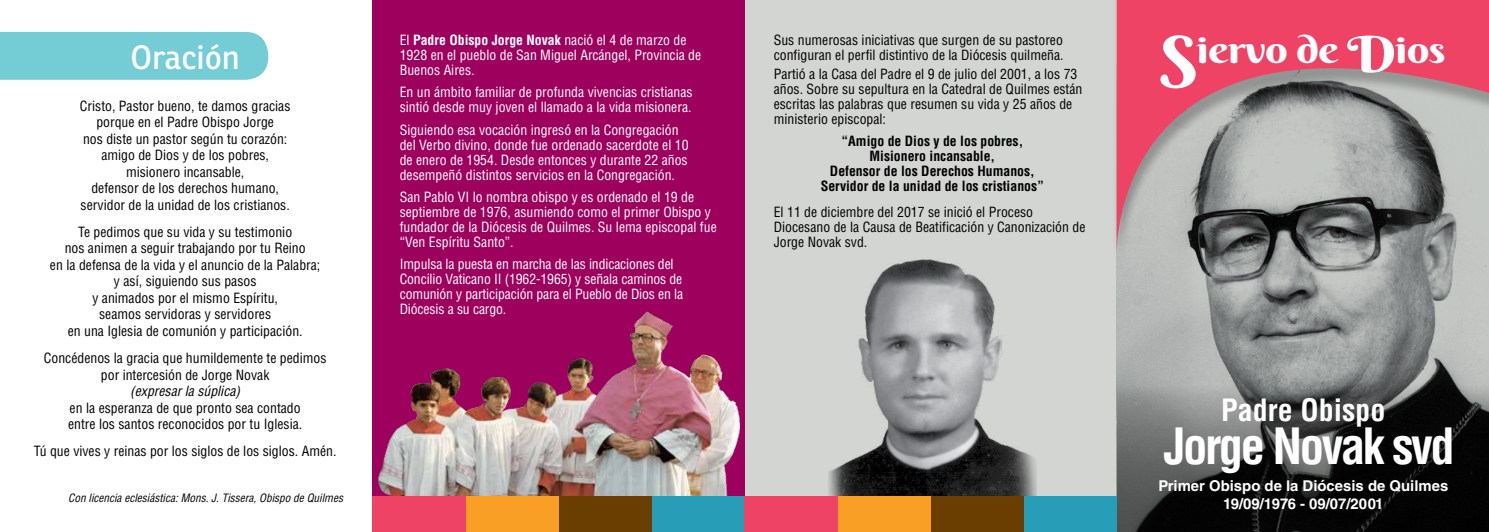
<style>
.page{position:relative;width:1489px;height:532px;background:#fff}
.page>*{position:absolute;margin:0;border:0;box-sizing:border-box;transform-origin:0 0}
.t1{font:700 condensed 48.75px "Helvetica LT Std";letter-spacing:-.05em;color:#fff}
.t2{font:37.5px "Berkshire Swash";letter-spacing:-.02em;color:#fff;scale:1.19 1}
.t3{font:32.5px "Ronnia";color:#fff}
.t4{font:700 condensed 30px "Helvetica LT Std";color:#fff}
.t5{font:700 14.88px/17.9px "Helvetica LT Std";color:#fff;text-align:center}
.t6{font:condensed 13.75px/16.5px "Helvetica LT Std";color:#000}
.t7{font:condensed 13.75px/15px "Helvetica LT Std";color:#fff}
.t8{font:700 condensed 13.75px/15px "Helvetica LT Std";color:#000;text-align:center}
.t9{font:italic condensed 13.75px "Helvetica LT Std";color:#000}
.t10{font:italic condensed 11.25px "Helvetica LT Std";color:#000}
.s1{font-weight:700}
.s2{font-size:62.5px}
.s3{font-size:50px}
</style>
<div class="page">
<div style="left:744px;top:0;width:744px;height:531px;background:#d2d5d1"></div>
<img style="left:1116px;top:269px;width:372px;height:116px">
<div style="left:1112px;top:0;width:376px;height:269px;background:#000;opacity:.25"></div>
<svg style="left:1112px;top:0;width:376px;height:254px"></svg>
<div style="left:372px;top:0;width:372px;height:531px;background:#9e005e"></div>
<div style="left:0;top:32px;width:268px;height:48px;background:#74cdd4"></div>
<svg style="left:1116px;top:385px;width:372px;height:146px;background:#323433"></svg>
<img style="left:828px;top:259px;width:208px;height:237px">
<img style="left:377px;top:311px;width:362px;height:185px">
<div style="left:651px;top:496px;width:93px;height:35px;background:#289db7"></div>
<div style="left:558px;top:496px;width:93px;height:35px;background:#6a3d00"></div>
<div style="left:465px;top:496px;width:93px;height:35px;background:#f99f25"></div>
<div style="left:372px;top:496px;width:93px;height:35px;background:#ef4366"></div>
<div style="left:1023px;top:496px;width:93px;height:35px;background:#289db7"></div>
<div style="left:930px;top:496px;width:93px;height:35px;background:#6a3d00"></div>
<div style="left:837px;top:496px;width:93px;height:35px;background:#f99f25"></div>
<div style="left:744px;top:496px;width:93px;height:35px;background:#ef4366"></div>
<h3 class="t3" style="left:130px;top:37px;width:111px">Oración</h3>
<p class="t6" style="left:80px;top:97px;width:212px;text-align:center">Cristo, Pastor bueno, te damos gracias porque en el Padre Obispo Jorge<br>nos diste un pastor según tu corazón: amigo de Dios y de los pobres, misionero incansable,<br>defensor de los derechos humano, servidor de la unidad de los cristianos.</p>
<p class="t6" style="left:50px;top:223px;width:272px;text-align:center">Te pedimos que su vida y su testimonio<br>nos animen a seguir trabajando por tu Reino<br>en la defensa de la vida y el anuncio de la Palabra; y así, siguiendo sus pasos<br>y animados por el mismo Espíritu,<br>seamos servidoras y servidores<br>en una Iglesia de comunión y participación.</p>
<p class="t6" style="left:44px;top:349px;width:284px;text-align:center">Concédenos la gracia que humildemente te pedimos por intercesión de Jorge Novak</p>
<p class="t9" style="left:130px;top:382px;width:111px">(expresar la súplica)</p>
<p class="t6" style="left:68px;top:399px;width:236px">en la esperanza de que pronto sea contado entre los santos reconocidos por tu Iglesia.</p>
<p class="t6" style="left:34px;top:443px;width:304px">Tú que vives y reinas por los siglos de los siglos. Amén.</p>
<p class="t10" style="left:68px;top:490px;width:276px">Con licencia eclesiástica: Mons. J. Tissera, Obispo de Quilmes</p>
<p class="t7" style="left:400px;top:33px;width:303px">El <span class="s1">Padre Obispo Jorge Novak</span> nació el 4 de marzo de<br>1928 en el pueblo de San Miguel Arcángel, Provincia de<br>Buenos Aires.</p>
<p class="t7" style="left:400px;top:85px;width:294px">En un ámbito familiar de profunda vivencias cristianas sintió desde muy joven el llamado a la vida misionera.</p>
<p class="t7" style="left:400px;top:122px;width:290px">Siguiendo esa vocación ingresó en la Congregación del Verbo divino, donde fue ordenado sacerdote el 10 de enero de 1954. Desde entonces y durante 22 años desempeñó distintos servicios en la Congregación.</p>
<p class="t7" style="left:400px;top:189px;width:318px">San Pablo VI lo nombra obispo y es ordenado el 19 de septiembre de 1976, asumiendo como el primer Obispo y fundador de la Diócesis de Quilmes. Su lema episcopal fue “Ven Espíritu Santo”.</p>
<p class="t7" style="left:400px;top:256px;width:285px">Impulsa la puesta en marcha de las indicaciones del Concilio Vaticano II (1962-1965) y señala caminos de comunión y participación para el Pueblo de Dios en la Diócesis a su cargo.</p>
<p class="t6" style="left:773px;top:33px;width:291px;line-height:15px">Sus numerosas iniciativas que surgen de su pastoreo configuran el perfil distintivo de la Diócesis quilmeña.</p>
<p class="t6" style="left:773px;top:66px;width:310px;line-height:15px">Partió a la Casa del Padre el 9 de julio del 2001, a los 73 años. Sobre su sepultura en la Catedral de Quilmes están escritas las palabras que resumen su vida y 25 años de ministerio episcopal:</p>
<p class="t8" style="left:820px;top:133px;width:225px">“Amigo de Dios y de los pobres,<br>Misionero incansable,<br>Defensor de los Derechos Humanos,<br>Servidor de la unidad de los cristianos”</p>
<p class="t6" style="left:773px;top:204px;width:313px;line-height:15px">El 11 de diciembre del 2017 se inició el Proceso<br>Diocesano de la Causa de Beatificación y Canonización de<br>Jorge Novak svd.</p>
<h2 class="t2" style="left:1159px;top:27px;width:242px"><span class="s2">S</span>iervo de <span class="s3">D</span>ios</h2>
<h3 class="t4" style="left:1221px;top:391px;width:166px">Padre Obispo</h3>
<h1 class="t1" style="left:1163px;top:415px;width:292px">Jorge Novak svd</h1>
<p class="t5" style="left:1158px;top:476px;width:291px">Primer Obispo de la Diócesis de Quilmes<br>19/09/1976 - 09/07/2001</p>
</div>
